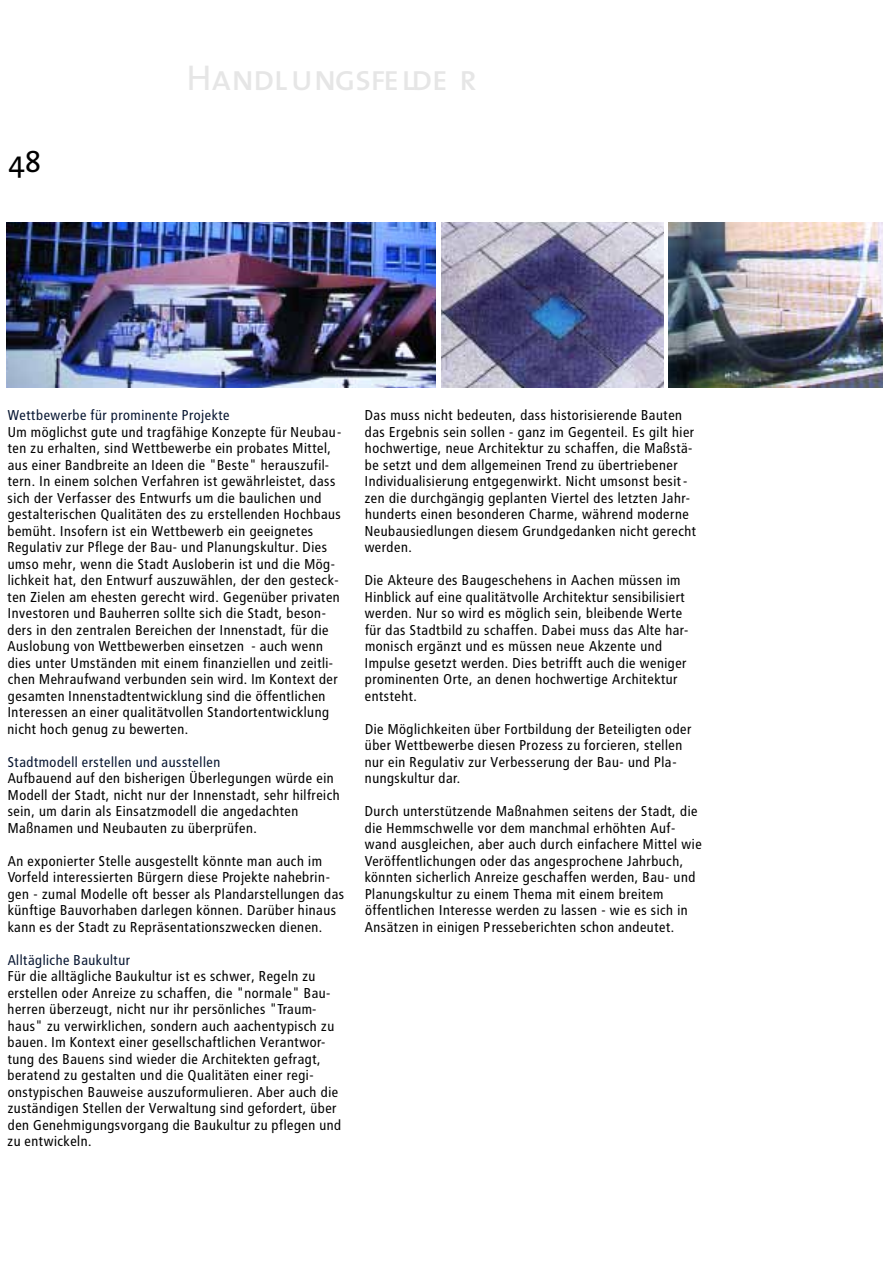
<style>
.page{position:relative;width:893px;height:1265px;background:#fff}
.page>*{position:absolute;margin:0;border:0;box-sizing:border-box;transform-origin:0 0}
.t1{font:36px "The Mix Caps";color:#e6e6e6}
.t2{font:30px "The Mix";color:#000}
.t3{font:14.25px/16.5px "Transit";color:#000}
.t4{font:14.25px "Transit";color:#071632}
</style>
<div class="page">
<img style="left:6px;top:222px;width:429px;height:165px">
<img style="left:441px;top:222px;width:222px;height:165px">
<img style="left:668px;top:222px;width:214px;height:165px">
<h2 class="t2" style="left:9px;top:150px;width:34px">48</h2>
<h1 class="t1" style="left:186px;top:63px;width:287px">Handl ungsfelde r</h1>
<p class="t4" style="left:8px;top:409px;width:224px">Wettbewerbe für prominente Projekte</p>
<p class="t3" style="left:8px;top:424px;width:336px">Um möglichst gute und tragfähige Konzepte für Neubau&shy;ten zu erhalten, sind Wettbewerbe ein probates Mittel, aus einer Bandbreite an Ideen die "Beste" herauszufil&shy;tern. In einem solchen Verfahren ist gewährleistet, dass sich der Verfasser des Entwurfs um die baulichen und gestalterischen Qualitäten des zu erstellenden Hochbaus bemüht. Insofern ist ein Wettbewerb ein geeignetes Regulativ zur Pflege der Bau- und Planungskultur. Dies umso mehr, wenn die Stadt Ausloberin ist und die Mög&shy;lichkeit hat, den Entwurf auszuwählen, der den gesteck&shy;ten Zielen am ehesten gerecht wird. Gegenüber privaten Investoren und Bauherren sollte sich die Stadt, beson&shy;ders in den zentralen Bereichen der Innenstadt, für die Auslobung von Wettbewerben einsetzen - auch wenn dies unter Umständen mit einem finanziellen und zeitli&shy;chen Mehraufwand verbunden sein wird. Im Kontext der gesamten Innenstadtentwicklung sind die öffentlichen Interessen an einer qualitätvollen Standortentwicklung nicht hoch genug zu bewerten.</p>
<p class="t4" style="left:8px;top:755px;width:214px">Stadtmodell erstellen und ausstellen</p>
<p class="t3" style="left:8px;top:771px;width:334px">Aufbauend auf den bisherigen Überlegungen würde ein Modell der Stadt, nicht nur der Innenstadt, sehr hilfreich sein, um darin als Einsatzmodell die angedachten Maßnamen und Neubauten zu überprüfen.</p>
<p class="t3" style="left:8px;top:853px;width:338px">An exponierter Stelle ausgestellt könnte man auch im Vorfeld interessierten Bürgern diese Projekte nahebrin&shy;gen - zumal Modelle oft besser als Plandarstellungen das künftige Bauvorhaben darlegen können. Darüber hinaus kann es der Stadt zu Repräsentationszwecken dienen.</p>
<p class="t4" style="left:8px;top:953px;width:124px">Alltägliche Baukultur</p>
<p class="t3" style="left:8px;top:969px;width:335px">Für die alltägliche Baukultur ist es schwer, Regeln zu erstellen oder Anreize zu schaffen, die "normale" Bau&shy;herren überzeugt, nicht nur ihr persönliches "Traum&shy;haus" zu verwirklichen, sondern auch aachentypisch zu bauen. Im Kontext einer gesellschaftlichen Verantwor&shy;tung des Bauens sind wieder die Architekten gefragt, beratend zu gestalten und die Qualitäten einer regi&shy;onstypischen Bauweise auszuformulieren. Aber auch die zuständigen Stellen der Verwaltung sind gefordert, über den Genehmigungsvorgang die Baukultur zu pflegen und zu entwickeln.</p>
<p class="t3" style="left:365px;top:408px;width:333px">Das muss nicht bedeuten, dass historisierende Bauten das Ergebnis sein sollen - ganz im Gegenteil. Es gilt hier hochwertige, neue Architektur zu schaffen, die Maßstä&shy;be setzt und dem allgemeinen Trend zu übertriebener Individualisierung entgegenwirkt. Nicht umsonst besit&shy;zen die durchgängig geplanten Viertel des letzten Jahr&shy;hunderts einen besonderen Charme, während moderne Neubausiedlungen diesem Grundgedanken nicht gerecht werden.</p>
<p class="t3" style="left:365px;top:573px;width:325px">Die Akteure des Baugeschehens in Aachen müssen im Hinblick auf eine qualitätvolle Architektur sensibilisiert werden. Nur so wird es möglich sein, bleibende Werte für das Stadtbild zu schaffen. Dabei muss das Alte har&shy;monisch ergänzt und es müssen neue Akzente und Impulse gesetzt werden. Dies betrifft auch die weniger prominenten Orte, an denen hochwertige Architektur entsteht.</p>
<p class="t3" style="left:365px;top:721px;width:328px">Die Möglichkeiten über Fortbildung der Beteiligten oder über Wettbewerbe diesen Prozess zu forcieren, stellen nur ein Regulativ zur Verbesserung der Bau- und Pla&shy;nungskultur dar.</p>
<p class="t3" style="left:365px;top:804px;width:339px">Durch unterstützende Maßnahmen seitens der Stadt, die die Hemmschwelle vor dem manchmal erhöhten Auf&shy;wand ausgleichen, aber auch durch einfachere Mittel wie Veröffentlichungen oder das angesprochene Jahrbuch, könnten sicherlich Anreize geschaffen werden, Bau- und Planungskultur zu einem Thema mit einem breitem öffentlichen Interesse werden zu lassen - wie es sich in Ansätzen in einigen Presseberichten schon andeutet.</p>
</div>
